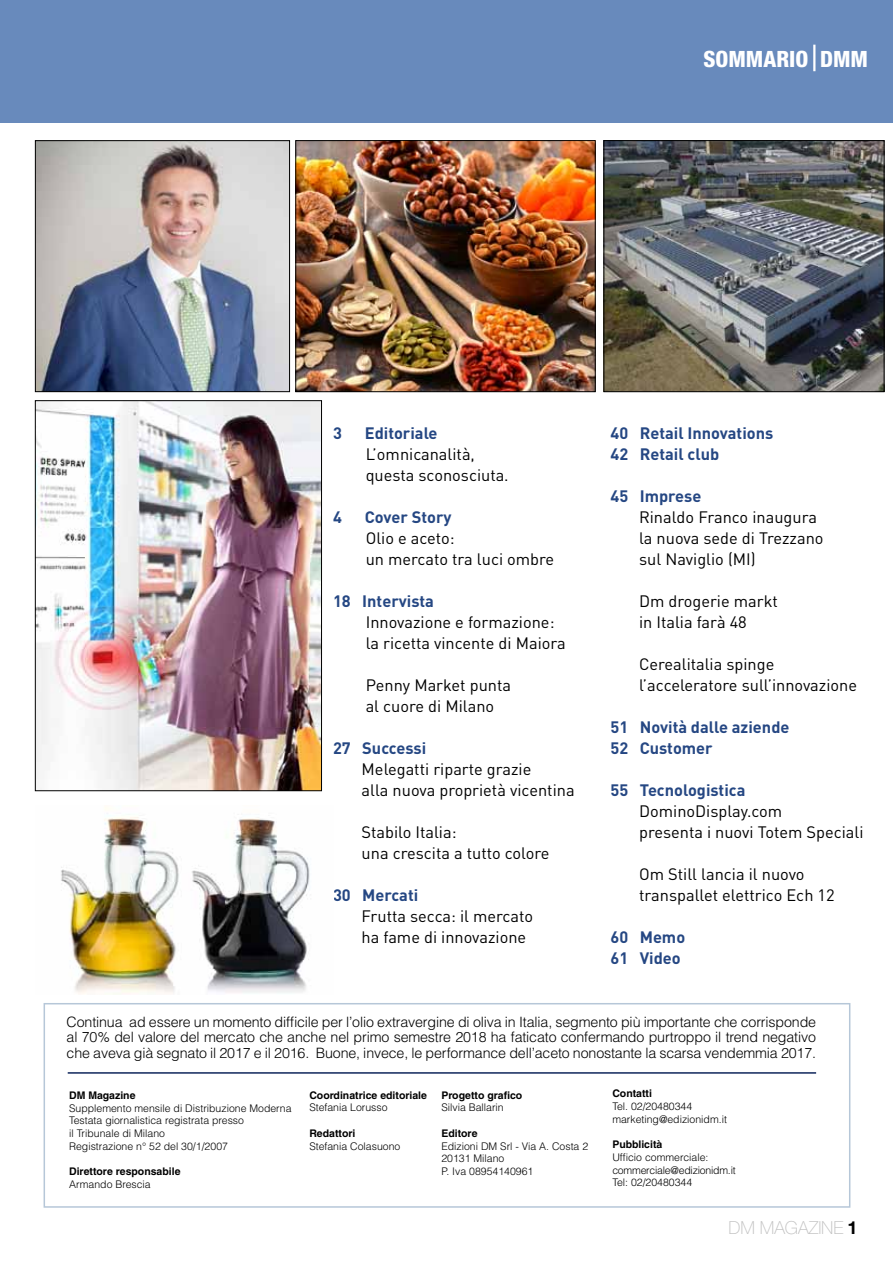
<style>
.page{position:relative;width:893px;height:1263px;background:#fff}
.page>*{position:absolute;margin:0;border:0;box-sizing:border-box;transform-origin:0 0}
.t1{font:800 condensed 22.5px "Helvetica Neue";color:#fff}
.t2{font:100 18px "Helvetica Neue";letter-spacing:-.005em;color:#c0c0c0}
.t3{font:16.35px/21px "DIN";color:#000}
.t4{font:700 16.35px/21px "DIN";color:#254783}
.t5{font:300 14.25px/15.8px "Helvetica";letter-spacing:-.01em;color:#000;text-align:justify}
.t6{font:300 10.5px/12.8px "Helvetica";color:#000}
.t7{font:700 10.5px "Helvetica";color:#000}
.s1{font-weight:700;color:#000}
</style>
<div class="page">
<img style="left:37px;top:402px;width:283px;height:387px">
<div style="left:35px;top:400px;width:287px;height:391px;border:1px solid #000"></div>
<div style="left:0;top:0;width:893px;height:122px;background:#688abc"></div>
<hr style="left:813px;top:45px;width:2px;height:26px;background:#fff">
<img style="left:298px;top:142px;width:295px;height:248px">
<div style="left:296px;top:140px;width:299px;height:252px;border:1px solid #000"></div>
<img style="left:37px;top:142px;width:251px;height:248px">
<div style="left:35px;top:140px;width:255px;height:252px;border:1px solid #000"></div>
<img style="left:606px;top:142px;width:276px;height:248px">
<div style="left:604px;top:140px;width:280px;height:252px;border:1px solid #000"></div>
<div style="left:44px;top:1003px;width:806px;height:205px;background:#fff;border:2px solid #b6c7d8"></div>
<hr style="left:68px;top:1072px;width:748px;height:2px;background:#0f265c">
<img style="left:61px;top:807px;width:249px;height:188px">
<h1 class="t1" style="left:703px;top:45px;width:166px">SOMMARIO DMM</h1>
<p class="t4" style="left:333px;top:422px;width:10px">3</p>
<p class="t4" style="left:365px;top:422px;width:74px">Editoriale</p>
<p class="t3" style="left:366px;top:443px;width:145px">L’omnicanalità, questa sconosciuta.</p>
<p class="t4" style="left:333px;top:506px;width:10px">4</p>
<p class="t4" style="left:365px;top:506px;width:88px">Cover Story</p>
<p class="t3" style="left:366px;top:527px;width:190px">Olio e aceto:<br>un mercato tra luci ombre</p>
<p class="t4" style="left:333px;top:590px;width:102px">18 Intervista</p>
<p class="t3" style="left:366px;top:611px;width:202px">Innovazione e formazione: la ricetta vincente di Maiora</p>
<p class="t3" style="left:366px;top:674px;width:147px">Penny Market punta al cuore di Milano</p>
<p class="t4" style="left:333px;top:737px;width:95px">27 Successi</p>
<p class="t3" style="left:362px;top:758px;width:214px">Melegatti riparte grazie<br>alla nuova proprietà vicentina</p>
<p class="t3" style="left:362px;top:821px;width:189px">Stabilo Italia:<br>una crescita a tutto colore</p>
<p class="t4" style="left:333px;top:884px;width:87px">30 Mercati</p>
<p class="t3" style="left:362px;top:905px;width:173px">Frutta secca: il mercato ha fame di innovazione</p>
<p class="t4" style="left:611px;top:422px;width:164px">40 Retail Innovations<br>42 Retail club</p>
<p class="t4" style="left:611px;top:485px;width:92px">45 Imprese</p>
<p class="t3" style="left:639px;top:506px;width:186px">Rinaldo Franco inaugura la nuova sede di Trezzano sul Naviglio (MI)</p>
<p class="t3" style="left:639px;top:590px;width:140px">Dm drogerie markt in Italia farà 48</p>
<p class="t3" style="left:639px;top:653px;width:219px">Cerealitalia spinge l’acceleratore sull’innovazione</p>
<p class="t4" style="left:611px;top:716px;width:180px">51 Novità dalle aziende<br>52 Customer</p>
<p class="t4" style="left:611px;top:779px;width:136px">55 Tecnologistica</p>
<p class="t3" style="left:639px;top:800px;width:226px">DominoDisplay.com<br>presenta i nuovi Totem Speciali</p>
<p class="t3" style="left:639px;top:863px;width:197px">Om Still lancia il nuovo transpallet elettrico Ech 12</p>
<p class="t4" style="left:611px;top:926px;width:76px">60 Memo<br>61 Video</p>
<p class="t5" style="left:67px;top:1013px;width:751px">Continua ad essere un momento difficile per l’olio extravergine di oliva in Italia, segmento più importante che corrisponde al 70% del valore del mercato che anche nel primo semestre 2018 ha faticato confermando purtroppo il trend negativo che aveva già segnato il 2017 e il 2016. Buone, invece, le performance dell’aceto nonostante la scarsa vendemmia 2017.</p>
<p class="t7" style="left:69px;top:1089px;width:68px">DM Magazine</p>
<p class="t6" style="left:69px;top:1101px;width:224px">Supplemento mensile di Distribuzione Moderna Testata giornalistica registrata presso<br>il Tribunale di Milano<br>Registrazione n° 52 del 30/1/2007</p>
<p class="t7" style="left:69px;top:1165px;width:113px">Direttore responsabile</p>
<p class="t6" style="left:69px;top:1178px;width:83px">Armando Brescia</p>
<p class="t7" style="left:612px;top:1087px;width:41px">Contatti</p>
<p class="t6" style="left:612px;top:1099px;width:116px">Tel. 02/20480344 marketing@edizionidm.it</p>
<p class="t7" style="left:612px;top:1138px;width:52px">Pubblicità</p>
<p class="t6" style="left:612px;top:1150px;width:125px">Ufficio commerciale: commerciale@edizionidm.it<br>Tel: 02/20480344</p>
<p class="t7" style="left:309px;top:1088px;width:119px">Coordinatrice editoriale</p>
<p class="t6" style="left:309px;top:1101px;width:80px">Stefania Lorusso</p>
<p class="t7" style="left:309px;top:1127px;width:48px">Redattori</p>
<p class="t6" style="left:309px;top:1139px;width:93px">Stefania Colasuono</p>
<p class="t7" style="left:441px;top:1088px;width:82px">Progetto grafico</p>
<p class="t6" style="left:441px;top:1101px;width:64px">Silvia Ballarin</p>
<p class="t7" style="left:441px;top:1127px;width:38px">Editore</p>
<p class="t6" style="left:441px;top:1139px;width:148px">Edizioni DM Srl - Via A. Costa 2<br>20131 Milano<br>P. Iva 08954140961</p>
<p class="t2" style="left:728px;top:1217px;width:131px">DM MAGAZINE <span class="s1">1</span></p>
</div>
